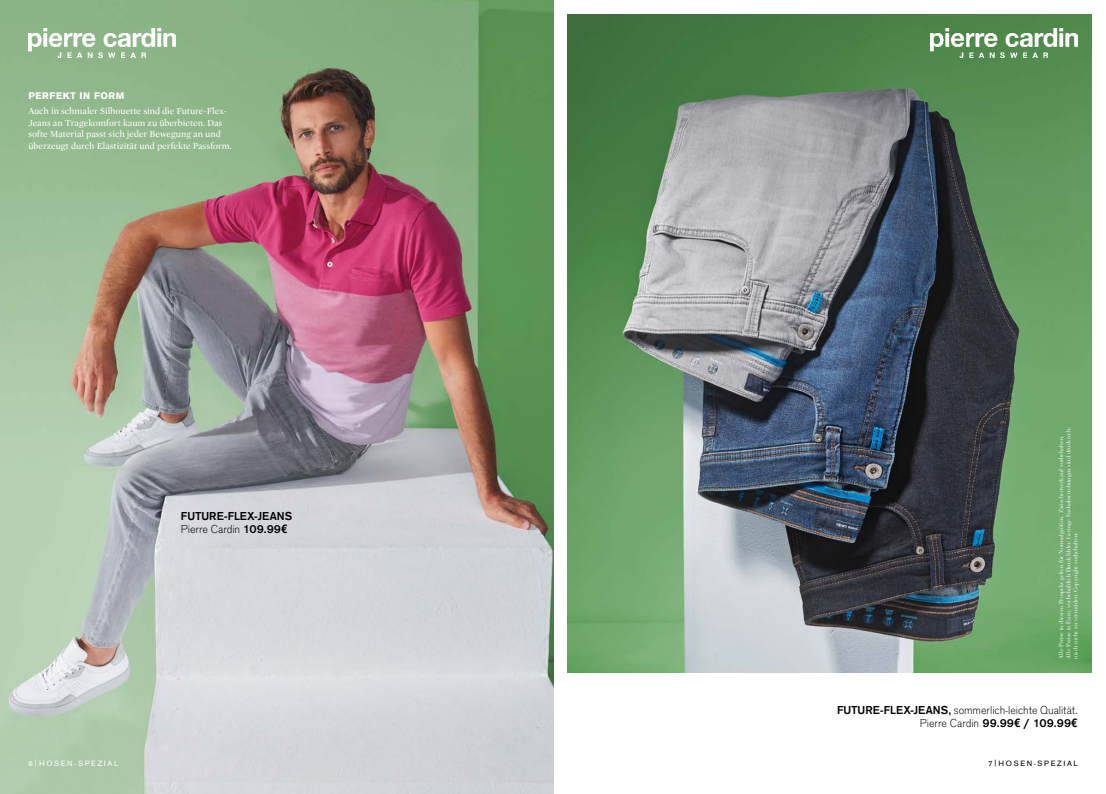
<style>
.page{position:relative;width:1106px;height:794px;background:#fff}
.page>*{position:absolute;margin:0;border:0;box-sizing:border-box;transform-origin:0 0}
.t1{font:12px/13px "Accius TCE Ligh";letter-spacing:-.005em;color:#000;text-align:right}
.t2{font:500 12px "Accius TCE";letter-spacing:.01em;color:#000}
.t3{font:700 10px "Accius TCE";letter-spacing:.05em;color:#fff}
.t4{font:9.5px/11.4px "Mercury Display";color:#fff}
.t5{font:8px "Accius TCE";letter-spacing:.2em;color:#fff}
.t6{font:8px "Accius TCE";letter-spacing:.2em;color:#000}
.t7{font:6px/7.2px "Bauer Bodoni Std";color:#fff}
.s1{font-family:"Accius TCE";font-weight:500}
.s2{font-family:"Futura Std";font-weight:800;font-size:11px}
</style>
<div class="page">
<img style="left:567px;top:14px;width:524px;height:658px">
<img style="left:0;top:0;width:553px;height:794px">
<img style="left:930px;top:28px;width:147px;height:30px">
<img style="left:28px;top:28px;width:148px;height:30px">
<h2 class="t3" style="left:28px;top:90px;width:98px">PERFEKT IN FORM</h2>
<h3 class="t4" style="left:28px;top:105px;width:205px">Auch in schmaler Silhouette sind die Future-Flex-Jeans an Tragekomfort kaum zu überbieten. Das softe Material passt sich jeder Bewegung an und überzeugt durch Elastizität und perfekte Passform.</h3>
<h1 class="t2" style="left:181px;top:509px;width:113px">FUTURE-FLEX-JEANS</h1>
<h1 class="t1" style="left:181px;top:523px;width:108px">Pierre Cardin <span class="s1">109.99</span><span class="s2">€</span></h1>
<p class="t7" style="left:1057px;top:659px;width:234px;rotate:-90deg">Alle Preise in diesem Prospekt gelten für Normalgrößen. Zwischenverkauf vorbehalten.<br>Alle Preise in Euro, vorbehaltlich Druckfehler. Geringe Farbabweichungen sind drucktech&shy;nisch nicht zu vermeiden. Copyright vorbehalten.</p>
<h1 class="t1" style="left:837px;top:704px;width:242px"><span class="s1">FUTURE-FLEX-JEANS,</span> sommerlich-leichte Qualität.<br>Pierre Cardin <span class="s1">99.99</span><span class="s2">€</span> <span class="s1">/ 109.99</span><span class="s2">€</span></h1>
<h3 class="t5" style="left:28px;top:758px;width:91px">6|HOSEN-SPEZIAL</h3>
<h3 class="t6" style="left:988px;top:758px;width:91px">7|HOSEN-SPEZIAL</h3>
</div>
